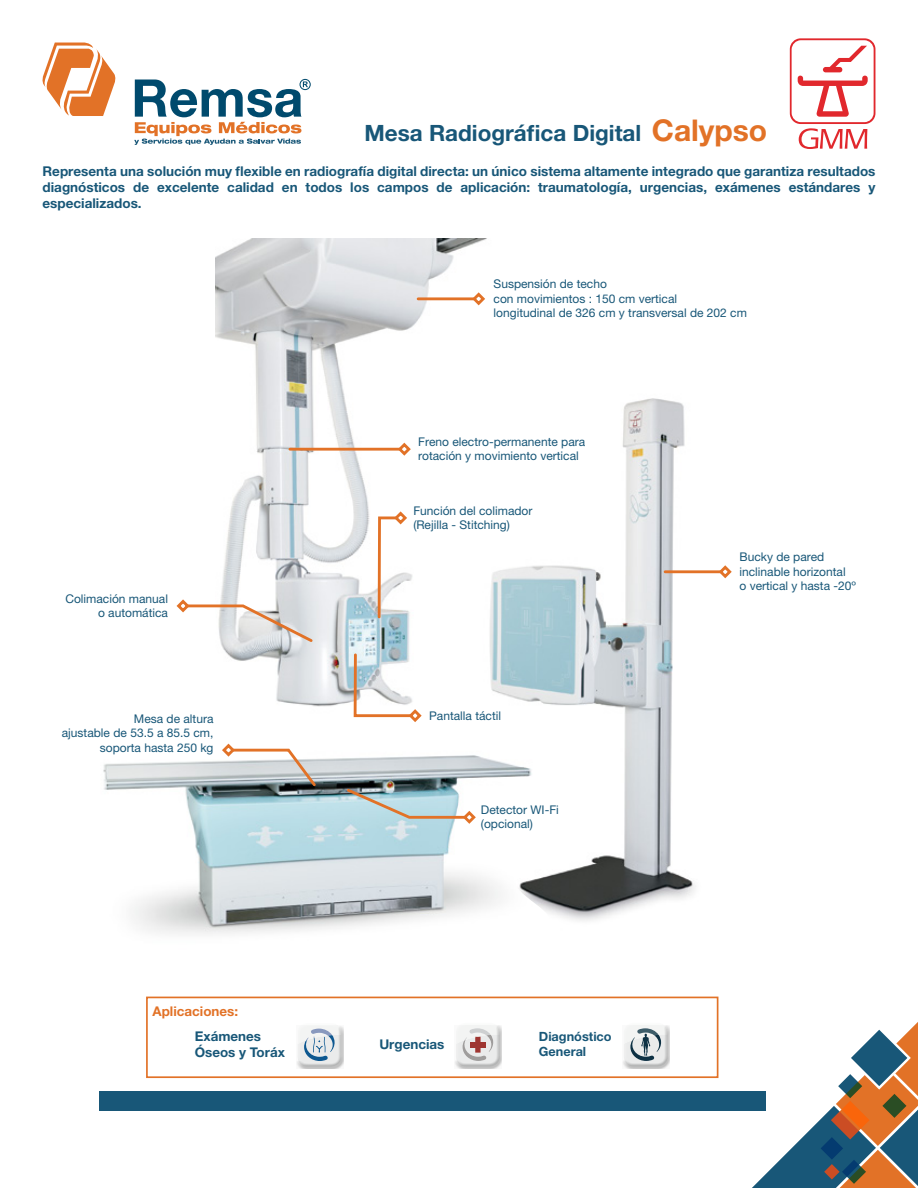
<style>
.page{position:relative;width:918px;height:1188px;background:#fff}
.page>*{position:absolute;margin:0;border:0;box-sizing:border-box;transform-origin:0 0}
.t1{font:700 22.5px "Helvetica Neue LT Pro";color:#185778}
.t2{font:700 13.5px/16.2px "Helvetica Neue LT Pro";color:#185778;text-align:justify}
.t3{font:700 13.35px/16px "Helvetica Neue LT Std";color:#185778}
.t4{font:700 13.35px "Helvetica Neue LT Std";color:#e27227}
.t5{font:700 12.75px/15.3px "Helvetica Neue LT Std";color:#185778}
.t6{font:12px/14.4px "Helvetica Neue LT Pro";color:#185778}
.s1{font-size:30px;color:#e27227}
</style>
<div class="page">
<div style="left:99px;top:1091px;width:667px;height:19px;background:#185778"></div>
<svg style="left:752px;top:1022px;width:166px;height:166px"></svg>
<svg style="left:42px;top:43px;width:74px;height:73px"></svg>
<svg style="left:134px;top:79px;width:177px;height:66px"></svg>
<svg style="left:790px;top:38px;width:85px;height:111px"></svg>
<img style="left:216px;top:239px;width:501px;height:677px">
<img style="left:103px;top:739px;width:503px;height:195px">
<hr style="left:665px;top:570px;width:56px;height:3px;background:#e27227">
<hr style="left:290px;top:448px;width:110px;height:3px;background:#e27227">
<hr style="left:418px;top:297px;width:56px;height:3px;background:#e27227">
<svg style="left:470px;top:290px;width:17px;height:17px"></svg>
<svg style="left:396px;top:441px;width:17px;height:17px"></svg>
<svg style="left:376px;top:509px;width:33px;height:111px"></svg>
<svg style="left:352px;top:652px;width:72px;height:72px"></svg>
<svg style="left:717px;top:565px;width:15px;height:14px"></svg>
<svg style="left:345px;top:787px;width:133px;height:39px;background:#b9cbcd"></svg>
<svg style="left:220px;top:742px;width:98px;height:47px"></svg>
<svg style="left:176px;top:597px;width:139px;height:47px"></svg>
<div style="left:146px;top:997px;width:572px;height:81px;border:2px solid #e27227"></div>
<svg style="left:455px;top:1025px;width:47px;height:44px"></svg>
<svg style="left:297px;top:1026px;width:46px;height:43px"></svg>
<svg style="left:623px;top:1025px;width:47px;height:44px"></svg>
<h1 class="t1" style="left:364px;top:119px;width:404px">Mesa Radiográfica Digital <span class="s1">Calypso</span></h1>
<p class="t2" style="left:43px;top:163px;width:834px">Representa una solución muy flexible en radiografía digital directa: un único sistema altamente integrado que garantiza resultados diagnósticos de excelente calidad en todos los campos de aplicación: traumatología, urgencias, exámenes estándares y especializados.</p>
<p class="t6" style="left:494px;top:277px;width:255px">Suspensión de techo<br>con movimientos : 150 cm vertical<br>longitudinal de 326 cm y transversal de 202 cm</p>
<p class="t6" style="left:418px;top:434px;width:169px">Freno electro-permanente para rotación y movimiento vertical</p>
<p class="t6" style="left:65px;top:591px;width:104px;text-align:right">Colimación manual o automática</p>
<p class="t6" style="left:62px;top:711px;width:153px;text-align:right">Mesa de altura<br>ajustable de 53.5 a 85.5 cm, soporta hasta 250 kg</p>
<p class="t4" style="left:153px;top:1003px;width:87px">Aplicaciones:</p>
<p class="t6" style="left:413px;top:503px;width:121px">Función del colimador (Rejilla - Stitching)</p>
<p class="t6" style="left:429px;top:709px;width:73px">Pantalla táctil</p>
<p class="t6" style="left:481px;top:802px;width:79px">Detector WI-Fi (opcional)</p>
<p class="t3" style="left:195px;top:1028px;width:92px">Exámenes<br>Óseos y Toráx</p>
<p class="t5" style="left:539px;top:1029px;width:74px">Diagnóstico<br>General</p>
<p class="t3" style="left:379px;top:1036px;width:67px">Urgencias</p>
<p class="t6" style="left:740px;top:550px;width:118px">Bucky de pared inclinable horizontal<br>o vertical y hasta -20º</p>
</div>
